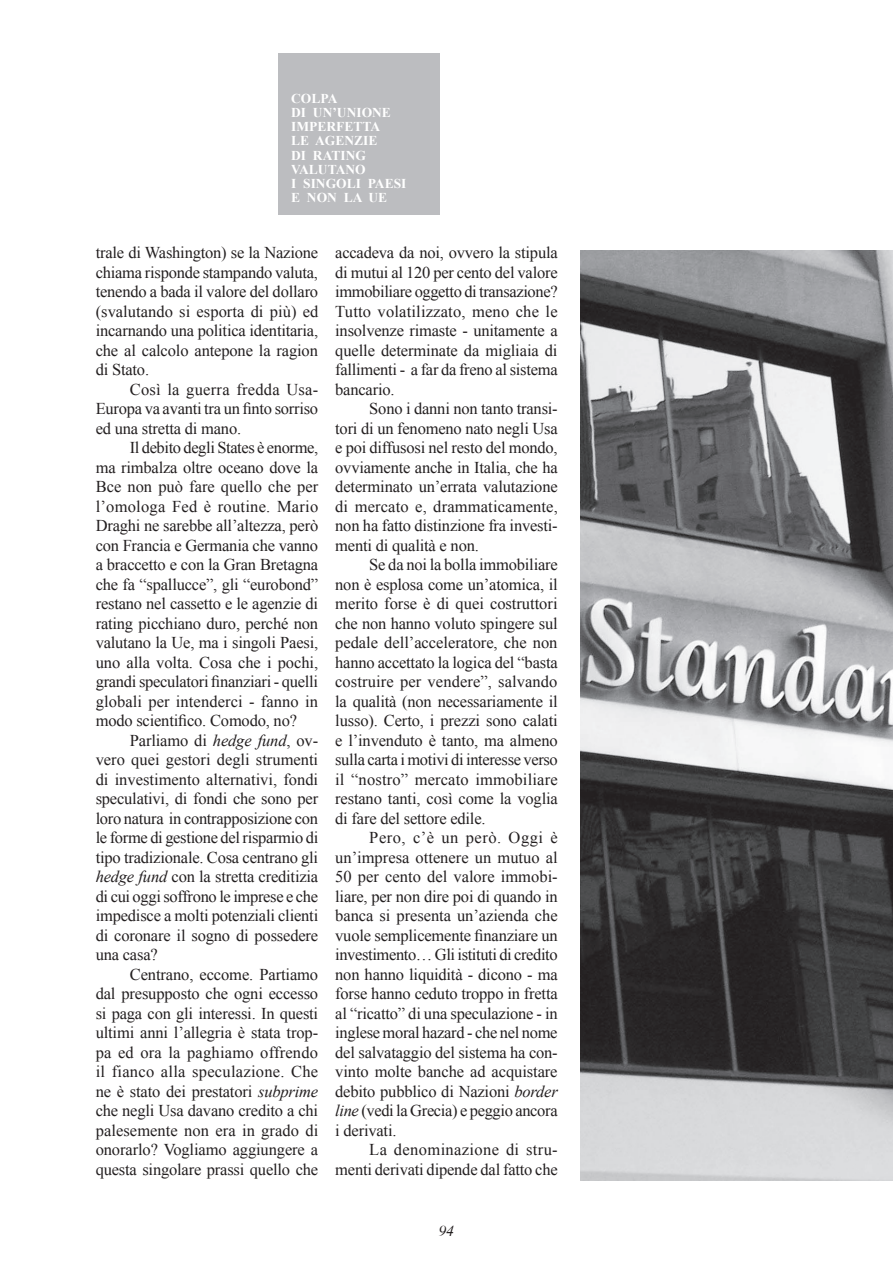
<style>
.page{position:relative;width:893px;height:1263px;background:#fff}
.page>*{position:absolute;margin:0;border:0;box-sizing:border-box;transform-origin:0 0}
.t1{font:16.5px/19.5px "Times New Roman";letter-spacing:-.01em;color:#231f20;text-align:justify}
.t2{font:italic 15px "Times";color:#231f20}
.t3{font:700 13.5px/14.2px "Times New Roman";color:#fff}
.s1{font-style:italic}
</style>
<div class="page">
<div style="left:278px;top:54px;width:162px;height:161px;background:#bcbdc0"></div>
<img style="left:580px;top:251px;width:313px;height:929px">
<p class="t3" style="left:291px;top:91px;width:117px">COLPA<br>DI UN’UNIONE<br>IMPERFETTA<br>LE AGENZIE<br>DI RATING<br>VALUTANO<br>I SINGOLI PAESI<br>E NON LA UE</p>
<p class="t1" style="left:96px;top:243px;width:224px">trale di Washington) se la Nazione chiama risponde stampando valuta, tenendo a bada il valore del dollaro (svalutando si esporta di più) ed incarnando una politica identitaria, che al calcolo antepone la ragion di Stato.</p>
<p class="t1" style="left:96px;top:379px;width:224px;text-indent:34px">Così la guerra fredda Usa-Europa va avanti tra un finto sorriso ed una stretta di mano.</p>
<p class="t1" style="left:96px;top:438px;width:224px;text-indent:34px">Il debito degli States è enorme, ma rimbalza oltre oceano dove la Bce non può fare quello che per l’omologa Fed è routine. Mario Draghi ne sarebbe all’altezza, però con Francia e Germania che vanno a braccetto e con la Gran Bretagna che fa “spallucce”, gli “eurobond” restano nel cassetto e le agenzie di rating picchiano duro, perché non valutano la Ue, ma i singoli Paesi, uno alla volta. Cosa che i pochi, grandi speculatori finanziari - quelli globali per intenderci - fanno in modo scientifico. Comodo, no?</p>
<p class="t1" style="left:96px;top:730px;width:224px;text-indent:34px">Parliamo di <span class="s1">hedge fund</span>, ov&shy;vero quei gestori degli strumenti di investimento alternativi, fondi speculativi, di fondi che sono per loro natura in contrapposizione con le forme di gestione del risparmio di tipo tradizionale. Cosa centrano gli <span class="s1">hedge fund</span> con la stretta creditizia di cui oggi soffrono le imprese e che impedisce a molti potenziali clienti di coronare il sogno di possedere una casa?</p>
<p class="t1" style="left:96px;top:964px;width:224px;text-indent:34px">Centrano, eccome. Partiamo dal presupposto che ogni eccesso si paga con gli interessi. In questi ultimi anni l’allegria è stata trop&shy;pa ed ora la paghiamo offrendo il fianco alla speculazione. Che ne è stato dei prestatori <span class="s1">subprime </span>che negli Usa davano credito a chi palesemente non era in grado di onorarlo? Vogliamo aggiungere a questa singolare prassi quello che</p>
<p class="t1" style="left:335px;top:243px;width:224px">accadeva da noi, ovvero la stipula di mutui al 120 per cento del valore immobiliare oggetto di transazione?<br>Tutto volatilizzato, meno che le insolvenze rimaste - unitamente a quelle determinate da migliaia di fallimenti - a far da freno al sistema bancario.</p>
<p class="t1" style="left:335px;top:399px;width:224px;text-indent:34px">Sono i danni non tanto transi&shy;tori di un fenomeno nato negli Usa e poi diffusosi nel resto del mondo, ovviamente anche in Italia, che ha determinato un’errata valutazione di mercato e, drammaticamente, non ha fatto distinzione fra investi&shy;menti di qualità e non.</p>
<p class="t1" style="left:335px;top:555px;width:224px;text-indent:34px">Se da noi la bolla immobiliare non è esplosa come un’atomica, il merito forse è di quei costruttori che non hanno voluto spingere sul pedale dell’acceleratore, che non hanno accettato la logica del “basta costruire per vendere”, salvando la qualità (non necessariamente il lusso). Certo, i prezzi sono calati e l’invenduto è tanto, ma almeno sulla carta i motivi di interesse verso il “nostro” mercato immobiliare restano tanti, così come la voglia di fare del settore edile.</p>
<p class="t1" style="left:335px;top:828px;width:224px;text-indent:34px">Pero, c’è un però. Oggi è un’impresa ottenere un mutuo al 50 per cento del valore immobi&shy;liare, per non dire poi di quando in banca si presenta un’azienda che vuole semplicemente finanziare un investimento… Gli istituti di credito non hanno liquidità - dicono - ma forse hanno ceduto troppo in fretta al “ricatto” di una speculazione - in inglese moral hazard - che nel nome del salvataggio del sistema ha con&shy;vinto molte banche ad acquistare debito pubblico di Nazioni <span class="s1">border line</span> (vedi la Grecia) e peggio ancora i derivati.</p>
<p class="t1" style="left:335px;top:1140px;width:224px;text-align:right">La denominazione di stru&shy;menti derivati dipende dal fatto che</p>
<p class="t2" style="left:439px;top:1218px;width:38px">94 <sup>94</sup></p>
</div>
